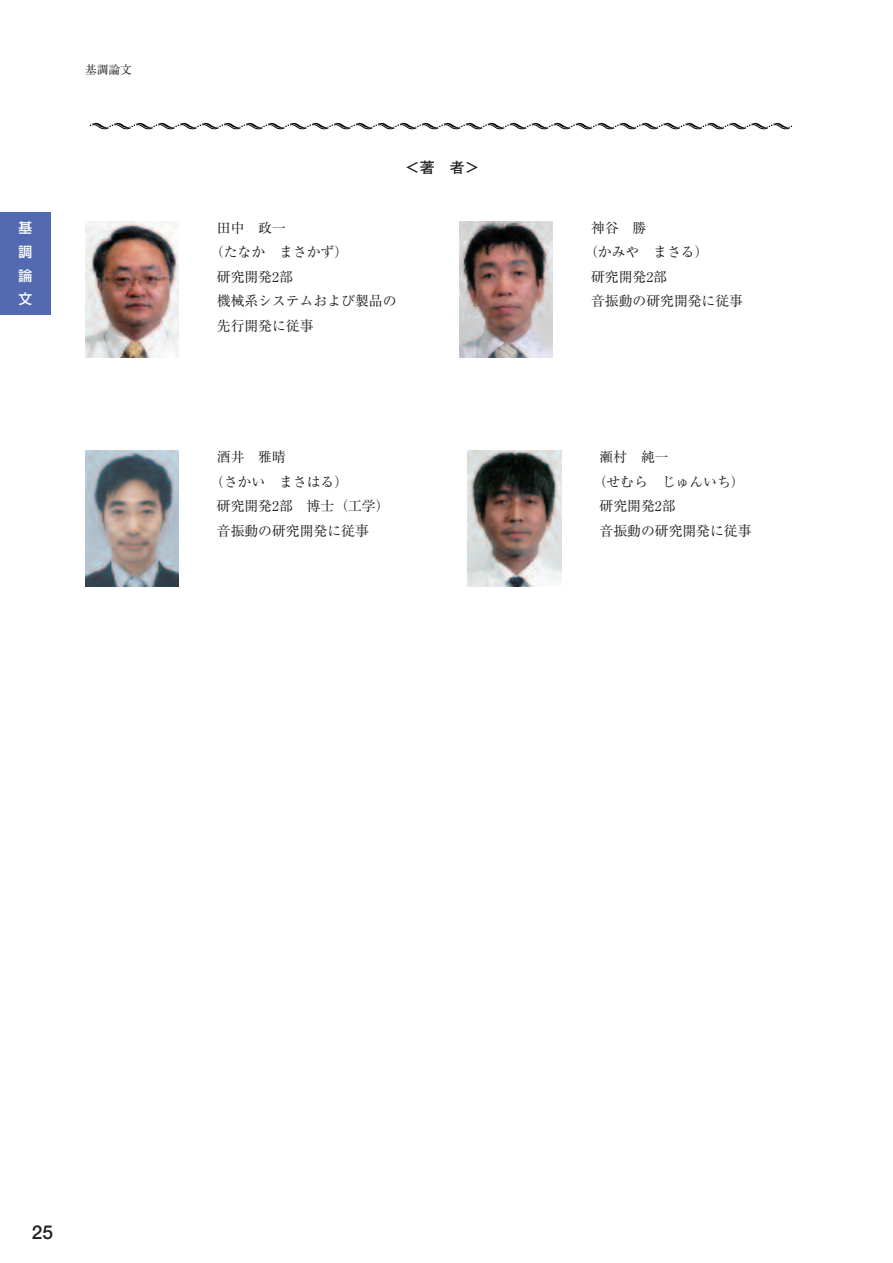
<style>
.page{position:relative;width:893px;height:1263px;background:#fff}
.page>*{position:absolute;margin:0;border:0;box-sizing:border-box;transform-origin:0 0}
.t1{font:700 19.2px "Futo Go B101";color:#231f20}
.t2{font:700 14.85px "Futo Go B101";color:#231f20}
.t3{font:13.8px "Ryumin";color:#231f20}
.t4{font:500 13.8px/23.7px "Shin Go";color:#fff;text-align:justify}
.t5{font:11.7px "Ryumin";color:#231f20}
</style>
<div class="page">
<div style="left:0;top:213px;width:51px;height:102px;background:#5369b1"></div>
<img style="left:85px;top:221px;width:94px;height:136px">
<svg style="left:90px;top:123px;width:702px;height:6px"></svg>
<img style="left:459px;top:221px;width:94px;height:136px">
<img style="left:85px;top:451px;width:94px;height:136px">
<img style="left:468px;top:451px;width:93px;height:136px">
<p class="t5" style="left:85px;top:62px;width:48px">基調論文</p>
<p class="t4" style="left:19px;top:215px;width:15px">基調論文</p>
<p class="t2" style="left:405px;top:159px;width:76px">＜著 者＞</p>
<p class="t3" style="left:217px;top:219px;width:71px">田中 政一</p>
<p class="t3" style="left:210px;top:244px;width:140px">（たなか まさかず）</p>
<p class="t3" style="left:217px;top:268px;width:78px">研究開発2部</p>
<p class="t3" style="left:217px;top:293px;width:181px">機械系システムおよび製品の</p>
<p class="t3" style="left:217px;top:317px;width:98px">先行開発に従事</p>
<p class="t3" style="left:217px;top:449px;width:71px">酒井 雅晴</p>
<p class="t3" style="left:210px;top:473px;width:140px">（さかい まさはる）</p>
<p class="t3" style="left:217px;top:498px;width:174px">研究開発2部 博士（工学）</p>
<p class="t3" style="left:217px;top:522px;width:154px">音振動の研究開発に従事</p>
<p class="t3" style="left:591px;top:219px;width:57px">神谷 勝</p>
<p class="t3" style="left:584px;top:244px;width:126px">（かみや まさる）</p>
<p class="t3" style="left:591px;top:268px;width:78px">研究開発2部</p>
<p class="t3" style="left:591px;top:293px;width:154px">音振動の研究開発に従事</p>
<p class="t3" style="left:600px;top:449px;width:71px">瀬村 純一</p>
<p class="t3" style="left:593px;top:473px;width:154px">（せむら じゅんいち）</p>
<p class="t3" style="left:600px;top:498px;width:78px">研究開発2部</p>
<p class="t3" style="left:600px;top:522px;width:154px">音振動の研究開発に従事</p>
<h1 class="t1" style="left:32px;top:1221px;width:23px">25</h1>
</div>
